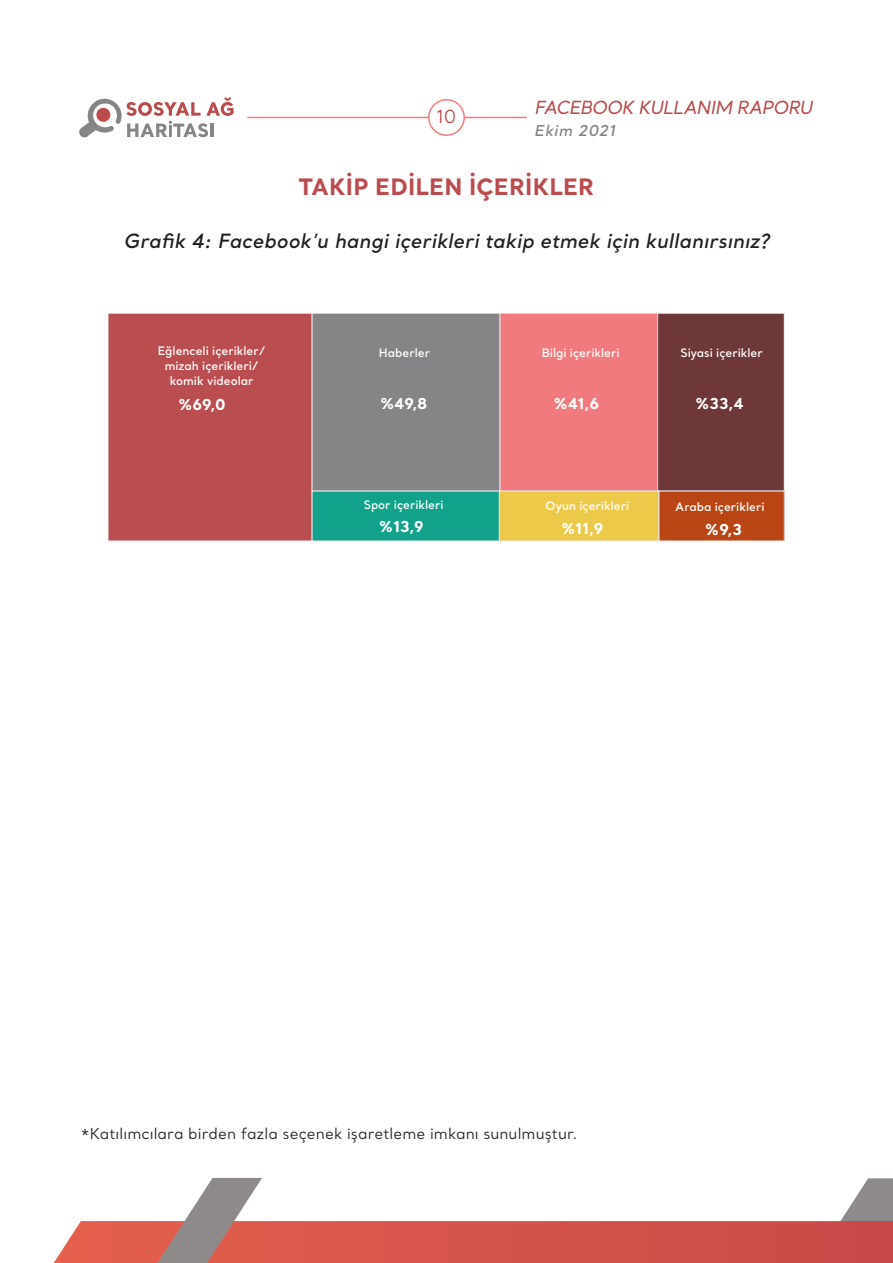
<style>
.page{position:relative;width:893px;height:1263px;background:#fff}
.page>*{position:absolute;margin:0;border:0;box-sizing:border-box;transform-origin:0 0}
.ANA_METIN{font:700 22.5px "Santral";letter-spacing:.01em;color:#ba4c4e}
.ANA_METIN-2{font:italic 600 19.5px "Santral";letter-spacing:.005em;color:#231f20}
.t1{font:italic 500 18px "Santral";letter-spacing:-.035em;color:#ba4c4e}
.t2{font:18px "Santral";color:#bc4c4e}
.ANA_METIN-3{font:15px "Santral";letter-spacing:.005em;color:#231f20}
.t3{font:700 15px "Santral";color:#fff}
.t4{font:italic 600 15px "Santral";letter-spacing:.04em;color:#848587}
.t5{font:600 11.7px/14.9px "Santral";color:#fff;text-align:center}
</style>
<div class="page">
<svg style="left:54px;top:1178px;width:839px;height:85px"></svg>
<hr style="left:247px;top:117px;width:280px;height:1px;background:#f37d7d">
<div style="left:429px;top:100px;width:35px;height:35px;background:#fff;border-radius:50%"></div>
<div style="left:428px;top:99px;width:37px;height:37px;border:2px solid #f37d7d;border-radius:50%"></div>
<svg style="left:79px;top:98px;width:155px;height:40px"></svg>
<hr style="left:210px;top:124px;width:4px;height:13px;background:#848587">
<div style="left:108px;top:314px;width:204px;height:227px;background:#ba4d4f"></div>
<div style="left:312px;top:314px;width:188px;height:177px;background:#858587"></div>
<div style="left:312px;top:314px;width:188px;height:177px;border:1px solid #e6e6e6"></div>
<div style="left:500px;top:314px;width:158px;height:177px;background:#f07a7d"></div>
<div style="left:500px;top:314px;width:158px;height:177px;border:1px solid #e6e6e6"></div>
<div style="left:658px;top:314px;width:126px;height:177px;background:#6e3838"></div>
<div style="left:657px;top:314px;width:128px;height:177px;border:1px solid #e6e6e6"></div>
<div style="left:312px;top:491px;width:187px;height:50px;background:#12a18a"></div>
<div style="left:499px;top:491px;width:160px;height:50px;background:#edc94a"></div>
<div style="left:659px;top:491px;width:125px;height:50px;background:#ba4514"></div>
<h3 class="t1" style="left:534px;top:96px;width:280px">FACEBOOK KULLANIM RAPORU</h3>
<p class="t4" style="left:534px;top:121px;width:82px">Ekim 2021</p>
<p class="ANA_METIN" style="left:299px;top:172px;width:297px">TAKİP EDİLEN İÇERİKLER</p>
<p class="ANA_METIN-2" style="left:124px;top:228px;width:647px">Grafik 4: Facebook’u hangi içerikleri takip etmek için kullanırsınız?</p>
<h3 class="t2" style="left:436px;top:105px;width:21px">10</h3>
<p class="t5" style="left:158px;top:343px;width:109px">Eğlenceli içerikler/</p>
<p class="t5" style="left:165px;top:358px;width:95px">mizah içerikleri/ komik videolar</p>
<p class="t5" style="left:379px;top:345px;width:53px">Haberler</p>
<p class="t5" style="left:542px;top:345px;width:79px">Bilgi içerikleri</p>
<p class="t5" style="left:680px;top:345px;width:84px">Siyasi içerikler</p>
<p class="t3" style="left:178px;top:394px;width:49px">%69,0</p>
<p class="t3" style="left:380px;top:393px;width:49px">%49,8</p>
<p class="t3" style="left:554px;top:393px;width:47px">%41,6</p>
<p class="t3" style="left:695px;top:393px;width:50px">%33,4</p>
<p class="t5" style="left:364px;top:497px;width:81px">Spor içerikleri</p>
<p class="t5" style="left:546px;top:498px;width:85px">Oyun içerikleri</p>
<p class="t5" style="left:675px;top:499px;width:91px">Araba içerikleri</p>
<p class="t3" style="left:379px;top:516px;width:46px">%13,9</p>
<p class="t3" style="left:561px;top:518px;width:44px">%11,9</p>
<p class="t3" style="left:705px;top:519px;width:39px">%9,3</p>
<p class="ANA_METIN-3" style="left:80px;top:1124px;width:499px">*Katılımcılara birden fazla seçenek işaretleme imkanı sunulmuştur.</p>
</div>
